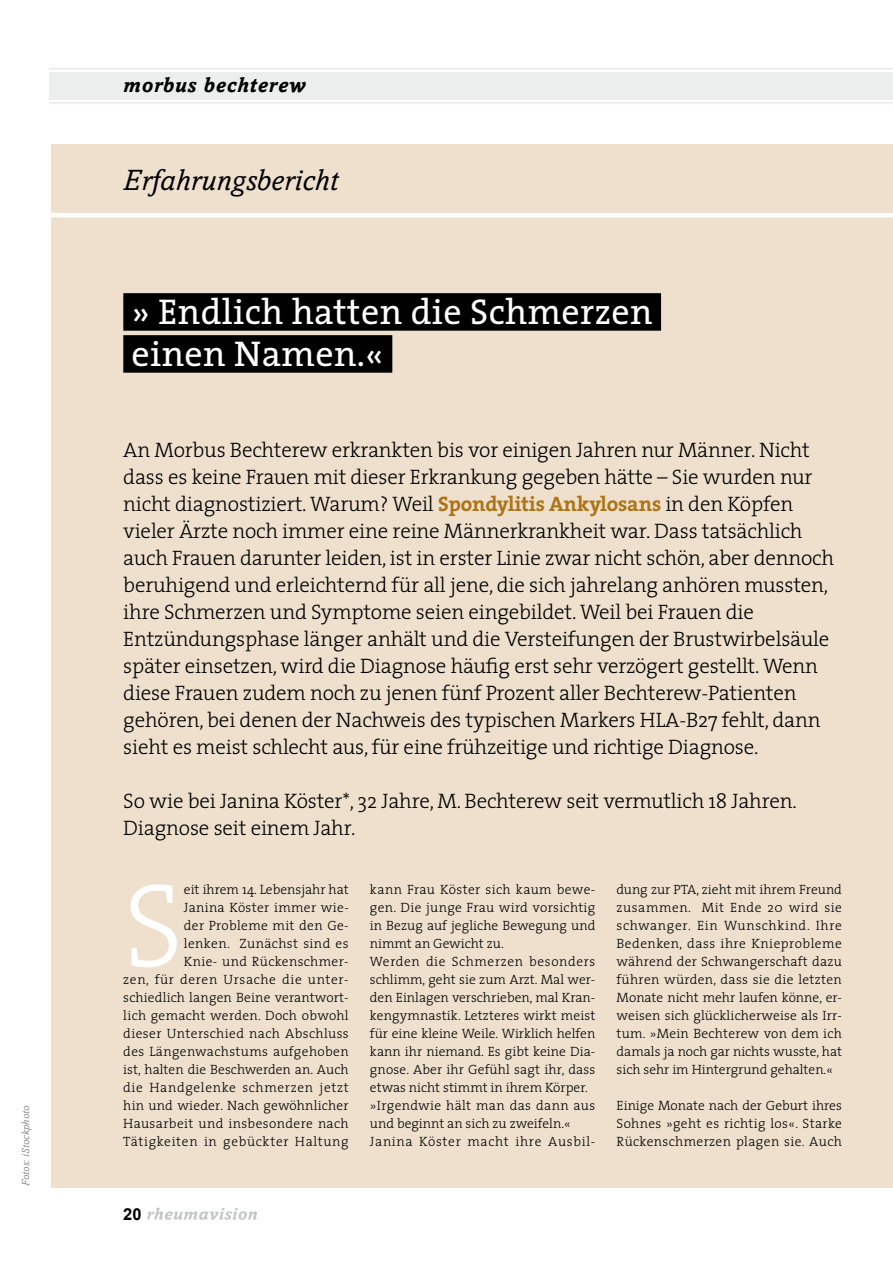
<style>
.page{position:relative;width:893px;height:1263px;background:#fff}
.page>*{position:absolute;margin:0;border:0;box-sizing:border-box;transform-origin:0 0}
.t1{font:300 120.15px "The Serif";color:#fff}
.t2{font:36px/42px "The Serif";letter-spacing:.01em;color:#fff}
.t3{font:italic 30px "Amasis";letter-spacing:.01em;color:#000}
.t4{font:300 21px/27px "The Serif";letter-spacing:-.01em;color:#000}
.t5{font:italic 700 21px "Amasis";letter-spacing:.04em;color:#000}
.t6{font:700 16.5px "Arial";color:#000}
.t7{font:300 13.5px/18px "The Serif";letter-spacing:.015em;color:#000;text-align:justify}
.t8{font:italic 10.5px "Amasis";letter-spacing:.02em;color:#87888a}
.s1{font-weight:700;color:#ad7315}
</style>
<div class="page">
<svg style="left:147px;top:1207px;width:110px;height:13px"></svg>
<hr style="left:49px;top:102px;width:844px;height:2px;background:#e9e9ea">
<hr style="left:49px;top:68px;width:844px;height:2px;background:#e9e9ea">
<div style="left:49px;top:72px;width:844px;height:27px;background:#eceded"></div>
<div style="left:51px;top:145px;width:842px;height:1043px;background:#eee0cd"></div>
<div style="left:123px;top:293px;width:538px;height:38px;background:#000"></div>
<div style="left:123px;top:335px;width:269px;height:38px;background:#000"></div>
<hr style="left:51px;top:213px;width:842px;height:4px;background:#fff">
<p class="t8" style="left:20px;top:1186px;width:82px;rotate:-90deg">Fotos: iStockphoto</p>
<h3 class="t5" style="left:123px;top:73px;width:184px">morbus bechterew</h3>
<h3 class="t3" style="left:123px;top:163px;width:216px">Erfahrungsbericht</h3>
<h2 class="t2" style="left:132px;top:290px;width:522px">» Endlich hatten die Schmerzen einen Namen.«</h2>
<p class="t4" style="left:123px;top:435px;width:712px">An Morbus Bechterew erkrankten bis vor einigen Jahren nur Männer. Nicht dass es keine Frauen mit dieser Erkrankung gegeben hätte – Sie wurden nur nicht diagnostiziert. Warum? Weil <span class="s1">Spondylitis Ankylosans</span> in den Köpfen vieler Ärzte noch immer eine reine Männerkrankheit war. Dass tatsächlich auch Frauen darunter leiden, ist in erster Linie zwar nicht schön, aber dennoch beruhigend und erleichternd für all jene, die sich jahrelang anhören mussten, ihre Schmerzen und Symptome seien eingebildet. Weil bei Frauen die Entzündungsphase länger anhält und die Versteifungen der Brustwirbelsäule später einsetzen, wird die Diagnose häufig erst sehr verzögert gestellt. Wenn diese Frauen zudem noch zu jenen fünf Prozent aller Bechterew-Patienten gehören, bei denen der Nachweis des typischen Markers HLA-B27 fehlt, dann sieht es meist schlecht aus, für eine frühzeitige und richtige Diagnose.</p>
<h3 class="t4" style="left:123px;top:786px;width:675px">So wie bei Janina Köster*, 32 Jahre, M. Bechterew seit vermutlich 18 Jahren.<br>Diagnose seit einem Jahr.</h3>
<h1 class="t1" style="left:123px;top:826px;width:62px">S</h1>
<p class="t7" style="left:123px;top:880px;width:227px;text-align:right">eit ihrem 14. Lebensjahr hat<br>Janina Köster immer wie-<br>der Probleme mit den Ge-<br>lenken. Zunächst sind es<br>Knie- und Rückenschmer-<br>zen, für deren Ursache die unter&shy;schiedlich langen Beine verantwort&shy;lich gemacht werden. Doch obwohl dieser Unterschied nach Abschluss des Längenwachstums aufgehoben ist, halten die Beschwerden an. Auch die Handgelenke schmerzen jetzt hin und wieder. Nach gewöhnlicher<br>Hausarbeit und insbesondere nach<br>Tätigkeiten in gebückter Haltung</p>
<p class="t7" style="left:370px;top:880px;width:227px;text-align:left">kann Frau Köster sich kaum bewe&shy;gen. Die junge Frau wird vorsichtig in Bezug auf jegliche Bewegung und nimmt an Gewicht zu.<br>Werden die Schmerzen besonders schlimm, geht sie zum Arzt. Mal wer&shy;den Einlagen verschrieben, mal Kran&shy;kengymnastik. Letzteres wirkt meist für eine kleine Weile. Wirklich helfen kann ihr niemand. Es gibt keine Dia&shy;gnose. Aber ihr Gefühl sagt ihr, dass etwas nicht stimmt in ihrem Körper. »Irgendwie hält man das dann aus und beginnt an sich zu zweifeln.« Janina Köster macht ihre Ausbil-</p>
<p class="t7" style="left:617px;top:880px;width:227px">dung zur PTA, zieht mit ihrem Freund zusammen. Mit Ende 20 wird sie schwanger. Ein Wunschkind. Ihre Bedenken, dass ihre Knieprobleme während der Schwangerschaft dazu führen würden, dass sie die letzten Monate nicht mehr laufen könne, er&shy;weisen sich glücklicherweise als Irr&shy;tum. »Mein Bechterew von dem ich damals ja noch gar nichts wusste, hat sich sehr im Hintergrund gehalten.«</p>
<p class="t7" style="left:617px;top:1096px;width:227px">Einige Monate nach der Geburt ihres Sohnes »geht es richtig los«. Starke Rückenschmerzen plagen sie. Auch</p>
<p class="t6" style="left:123px;top:1203px;width:20px">20</p>
</div>
